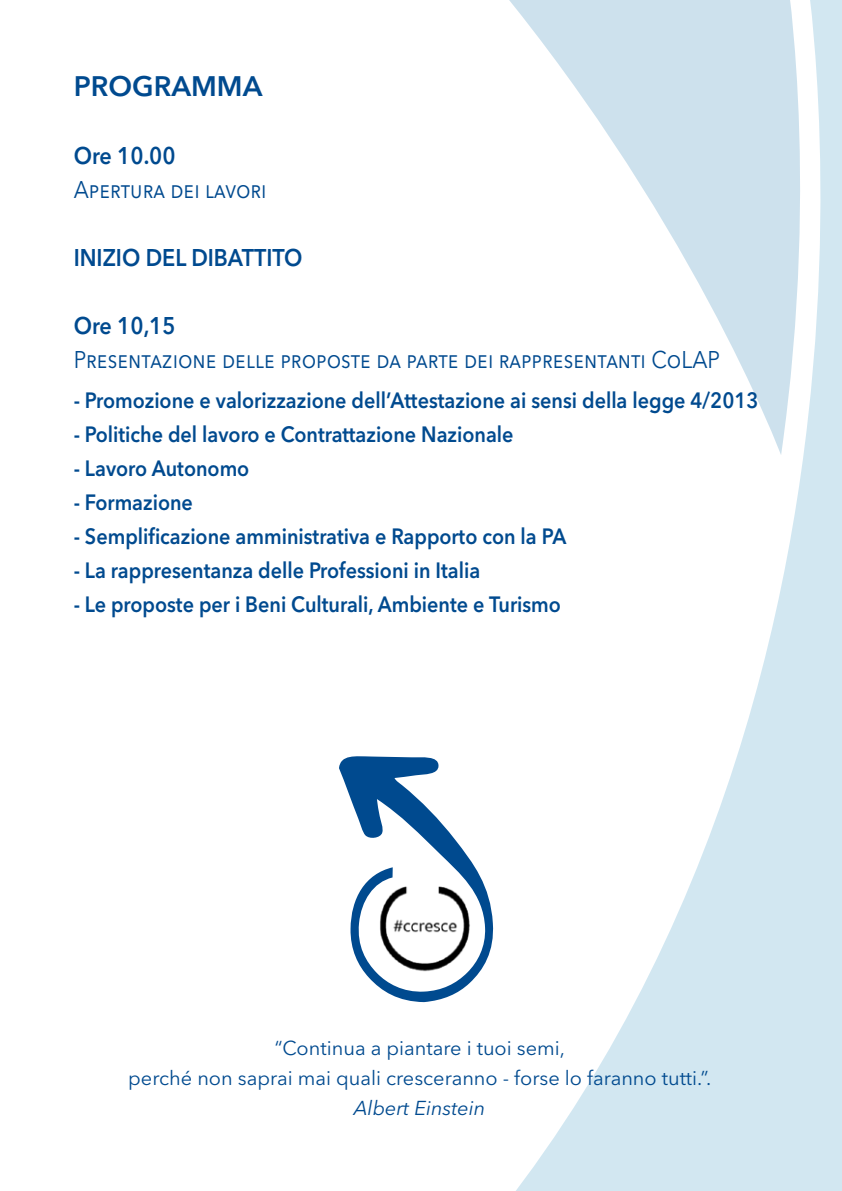
<style>
.page{position:relative;width:842px;height:1191px;background:#fff}
.page>*{position:absolute;margin:0;border:0;box-sizing:border-box;transform-origin:0 0}
.t1{font:600 28px "Avenir Next LT Pro";color:#004a8f}
.t2{font:24px "Avenir Next LT Pro";color:#004a8f;scale:.9 1}
.t3{font:600 24px "Avenir Next LT Pro";color:#004a8f;scale:.9 1}
.t4{font:600 22px "Avenir Next LT Pro";color:#004a8f;scale:.9 1}
.t5{font:20px/30px "Avenir Next LT Pro";color:#004a8f;text-align:center}
.t6{font:italic 20px "Avenir Next LT Pro";color:#004a8f}
</style>
<div class="page">
<svg style="left:516px;top:0;width:326px;height:1191px"></svg>
<svg style="left:509px;top:0;width:313px;height:455px"></svg>
<img style="left:422px;top:740px;width:98px;height:280px">
<svg style="left:339px;top:754px;width:156px;height:248px"></svg>
<p class="t1" style="left:74px;top:69px;width:190px">PROGRAMMA</p>
<p class="t3" style="left:74px;top:141px;width:115px">Ore 10.00</p>
<p class="t2" style="left:74px;top:176px;width:216px">Apertura dei lavori</p>
<p class="t3" style="left:74px;top:243px;width:256px">INIZIO DEL DIBATTITO</p>
<p class="t3" style="left:74px;top:311px;width:115px">Ore 10,15</p>
<p class="t2" style="left:74px;top:346px;width:720px">Presentazione delle proposte da parte dei rappresentanti CoLAP</p>
<p class="t4" style="left:74px;top:387px;width:762px">- Promozione e valorizzazione dell’Attestazione ai sensi della legge 4/2013</p>
<p class="t4" style="left:74px;top:421px;width:490px">- Politiche del lavoro e Contrattazione Nazionale</p>
<p class="t4" style="left:74px;top:455px;width:197px">- Lavoro Autonomo</p>
<p class="t4" style="left:74px;top:489px;width:134px">- Formazione</p>
<p class="t4" style="left:74px;top:523px;width:549px">- Semplificazione amministrativa e Rapporto con la PA</p>
<p class="t4" style="left:74px;top:557px;width:453px">- La rappresentanza delle Professioni in Italia</p>
<p class="t4" style="left:74px;top:591px;width:543px">- Le proposte per i Beni Culturali, Ambiente e Turismo</p>
<p class="t5" style="left:128px;top:1032px;width:585px">“Continua a piantare i tuoi semi,<br>perché non saprai mai quali cresceranno - forse lo faranno tutti.”.</p>
<p class="t6" style="left:354px;top:1096px;width:133px">Albert Einstein</p>
</div>
